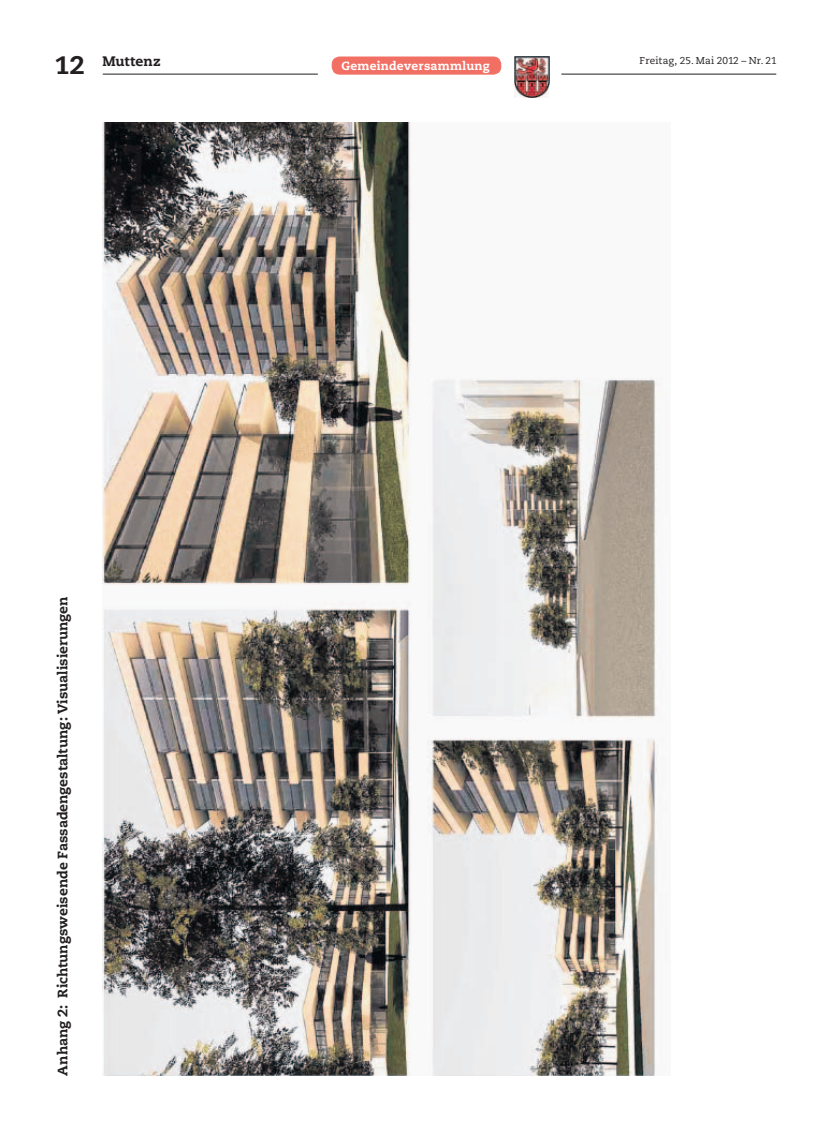
<style>
.page{position:relative;width:833px;height:1134px;background:#fff}
.page>*{position:absolute;margin:0;border:0;box-sizing:border-box;transform-origin:0 0}
.t1{font:800 25.25px "Caecilia";color:#231f20}
.t2{font:800 13.75px "Caecilia";letter-spacing:-.005em;color:#231f20}
.t3{font:800 11.88px "Caecilia";letter-spacing:.02em;color:#fff}
.t4{font:10px "Caecilia";letter-spacing:.015em;color:#231f20}
</style>
<div class="page">
<img style="left:103px;top:123px;width:560px;height:952px">
<div style="left:332px;top:57px;width:169px;height:17px;background:#f26f64;border-radius:8px"></div>
<div style="left:332px;top:57px;width:169px;height:17px;border:1px solid #f26f64;border-radius:8px"></div>
<hr style="left:103px;top:74px;width:215px;height:1px;background:#231f20">
<hr style="left:561px;top:74px;width:215px;height:1px;background:#231f20">
<img style="left:514px;top:57px;width:35px;height:41px">
<p class="t2" style="left:102px;top:53px;width:60px">Muttenz</p>
<p class="t4" style="left:639px;top:54px;width:139px">Freitag, 25. Mai 2012 – Nr. 21</p>
<h1 class="t1" style="left:55px;top:50px;width:31px">12</h1>
<p class="t3" style="left:341px;top:58px;width:150px">Gemeindeversammlung</p>
<p class="t2" style="left:54px;top:1075px;width:481px;rotate:-90deg">Anhang 2: Richtungsweisende Fassadengestaltung: Visualisierungen</p>
</div>
